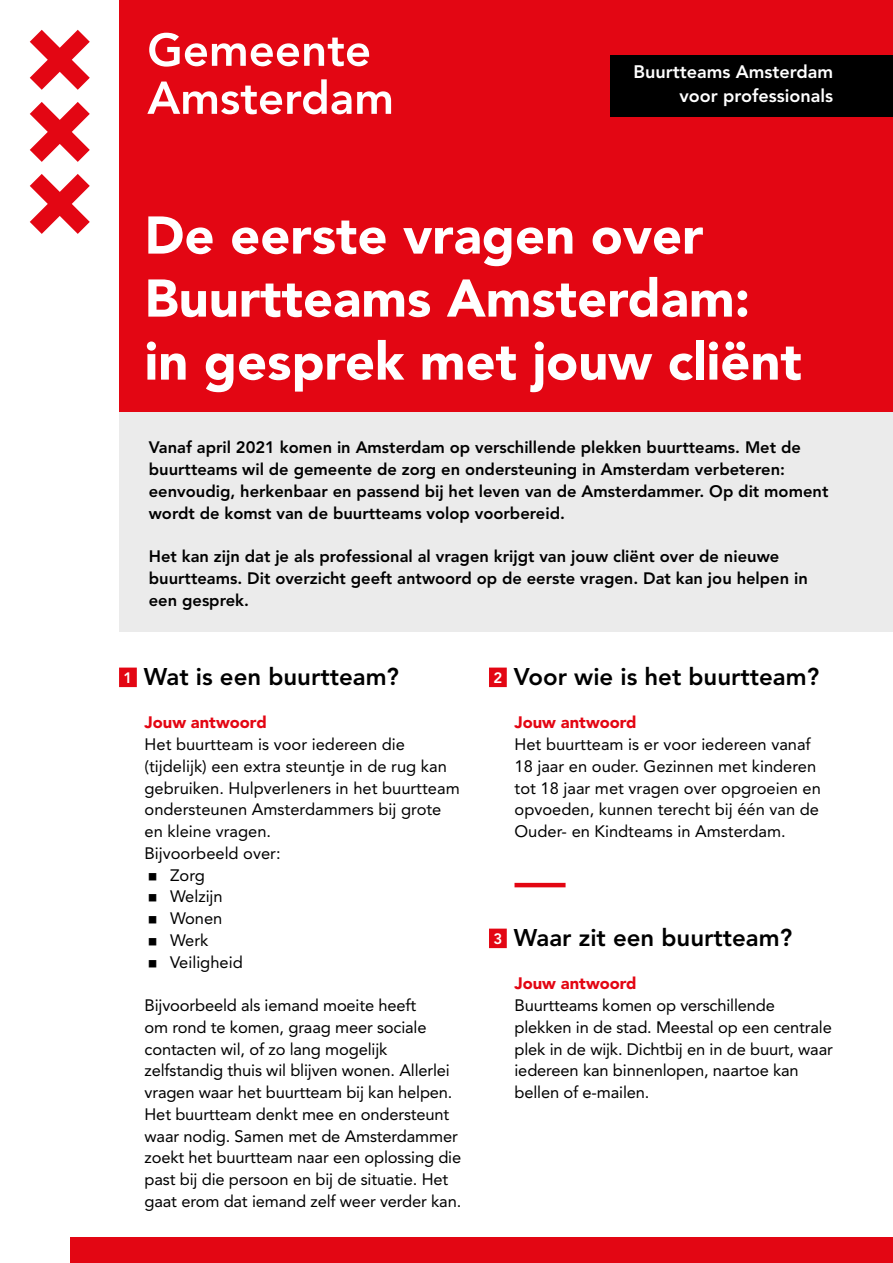
<style>
.page{position:relative;width:893px;height:1263px;background:#fff}
.page>*{position:absolute;margin:0;border:0;box-sizing:border-box;transform-origin:0 0}
.Titel_document{font:900 52.5px/63px "Avenir";color:#fff}
.Kopje{font:800 24px "Avenir";color:#000}
.Intro{font:800 18px "Avenir";color:#fff}
.Brrood{font:16.5px/21.8px "Avenir";letter-spacing:-.01em;color:#000}
.Intro-2{font:800 16.5px/21.8px "Avenir";color:#000}
.Brrood-2{font:900 16.5px "Avenir";color:#e30613}
.s1{font-size:15px;color:#fff}
.s2{font-family:"ASD Formfont"}
</style>
<div class="page">
<div style="left:119px;top:0;width:774px;height:412px;background:#e30613"></div>
<svg style="left:149px;top:33px;width:220px;height:34px"></svg>
<svg style="left:147px;top:79px;width:204px;height:35px"></svg>
<svg style="left:357px;top:91px;width:34px;height:23px"></svg>
<svg style="left:30px;top:174px;width:60px;height:60px"></svg>
<svg style="left:30px;top:30px;width:60px;height:60px"></svg>
<svg style="left:30px;top:102px;width:60px;height:60px"></svg>
<div style="left:119px;top:668px;width:18px;height:19px;background:#e30613"></div>
<div style="left:489px;top:668px;width:18px;height:19px;background:#e30613"></div>
<div style="left:489px;top:929px;width:18px;height:19px;background:#e30613"></div>
<hr style="left:514px;top:883px;width:52px;height:4px;background:#e30613">
<div style="left:71px;top:1237px;width:822px;height:26px;background:#e30613"></div>
<div style="left:610px;top:55px;width:283px;height:61px;background:#000"></div>
<div style="left:119px;top:412px;width:774px;height:219px;background:#ebebeb"></div>
<h2 class="Intro" style="left:633px;top:61px;width:201px">Buurtteams Amsterdam</h2>
<h2 class="Intro" style="left:679px;top:85px;width:155px">voor professionals</h2>
<p class="Titel_document" style="left:145px;top:203px;width:659px">De eerste vragen over<br>Buurtteams Amsterdam: in gesprek met jouw cliënt</p>
<h2 class="Intro-2" style="left:149px;top:437px;width:681px">Vanaf april 2021 komen in Amsterdam op verschillende plekken buurtteams. Met de buurtteams wil de gemeente de zorg en ondersteuning in Amsterdam verbeteren: eenvoudig, herkenbaar en passend bij het leven van de Amsterdammer. Op dit moment wordt de komst van de buurtteams volop voorbereid.</h2>
<h2 class="Intro-2" style="left:149px;top:546px;width:661px">Het kan zijn dat je als professional al vragen krijgt van jouw cliënt over de nieuwe buurtteams. Dit overzicht geeft antwoord op de eerste vragen. Dat kan jou helpen in een gesprek.</h2>
<p class="Kopje" style="left:123px;top:662px;width:277px"><span class="s1">1</span> Wat is een buurtteam?</p>
<p class="Brrood-2" style="left:145px;top:713px;width:124px">Jouw antwoord</p>
<p class="Brrood" style="left:145px;top:733px;width:317px">Het buurtteam is voor iedereen die (tijdelijk) een extra steuntje in de rug kan gebruiken. Hulpverleners in het buurtteam ondersteunen Amsterdammers bij grote en kleine vragen.</p>
<p class="Brrood" style="left:145px;top:842px;width:138px">Bijvoorbeeld over:</p>
<p class="Brrood" style="left:149px;top:864px;width:58px"><span class="s2">•</span> Zorg</p>
<p class="Brrood" style="left:149px;top:886px;width:75px"><span class="s2">•</span> Welzijn</p>
<p class="Brrood" style="left:149px;top:907px;width:75px"><span class="s2">•</span> Wonen</p>
<p class="Brrood" style="left:149px;top:929px;width:61px"><span class="s2">•</span> Werk</p>
<p class="Brrood" style="left:149px;top:951px;width:95px"><span class="s2">•</span> Veiligheid</p>
<p class="Brrood" style="left:145px;top:994px;width:318px">Bijvoorbeeld als iemand moeite heeft<br>om rond te komen, graag meer sociale contacten wil, of zo lang mogelijk zelfstandig thuis wil blijven wonen. Allerlei vragen waar het buurtteam bij kan helpen.<br>Het buurtteam denkt mee en ondersteunt waar nodig. Samen met de Amsterdammer zoekt het buurtteam naar een oplossing die past bij die persoon en bij de situatie. Het gaat erom dat iemand zelf weer verder kan.</p>
<p class="Kopje" style="left:493px;top:662px;width:327px"><span class="s1">2</span> Voor wie is het buurtteam?</p>
<p class="Brrood-2" style="left:514px;top:713px;width:124px">Jouw antwoord</p>
<p class="Brrood" style="left:514px;top:733px;width:308px">Het buurtteam is er voor iedereen vanaf 18 jaar en ouder. Gezinnen met kinderen tot 18 jaar met vragen over opgroeien en opvoeden, kunnen terecht bij één van de Ouder- en Kindteams in Amsterdam.</p>
<p class="Kopje" style="left:493px;top:923px;width:300px"><span class="s1">3</span> Waar zit een buurtteam?</p>
<p class="Brrood-2" style="left:514px;top:974px;width:124px">Jouw antwoord</p>
<p class="Brrood" style="left:514px;top:994px;width:320px">Buurtteams komen op verschillende plekken in de stad. Meestal op een centrale plek in de wijk. Dichtbij en in de buurt, waar iedereen kan binnenlopen, naartoe kan bellen of e-mailen.</p>
</div>
